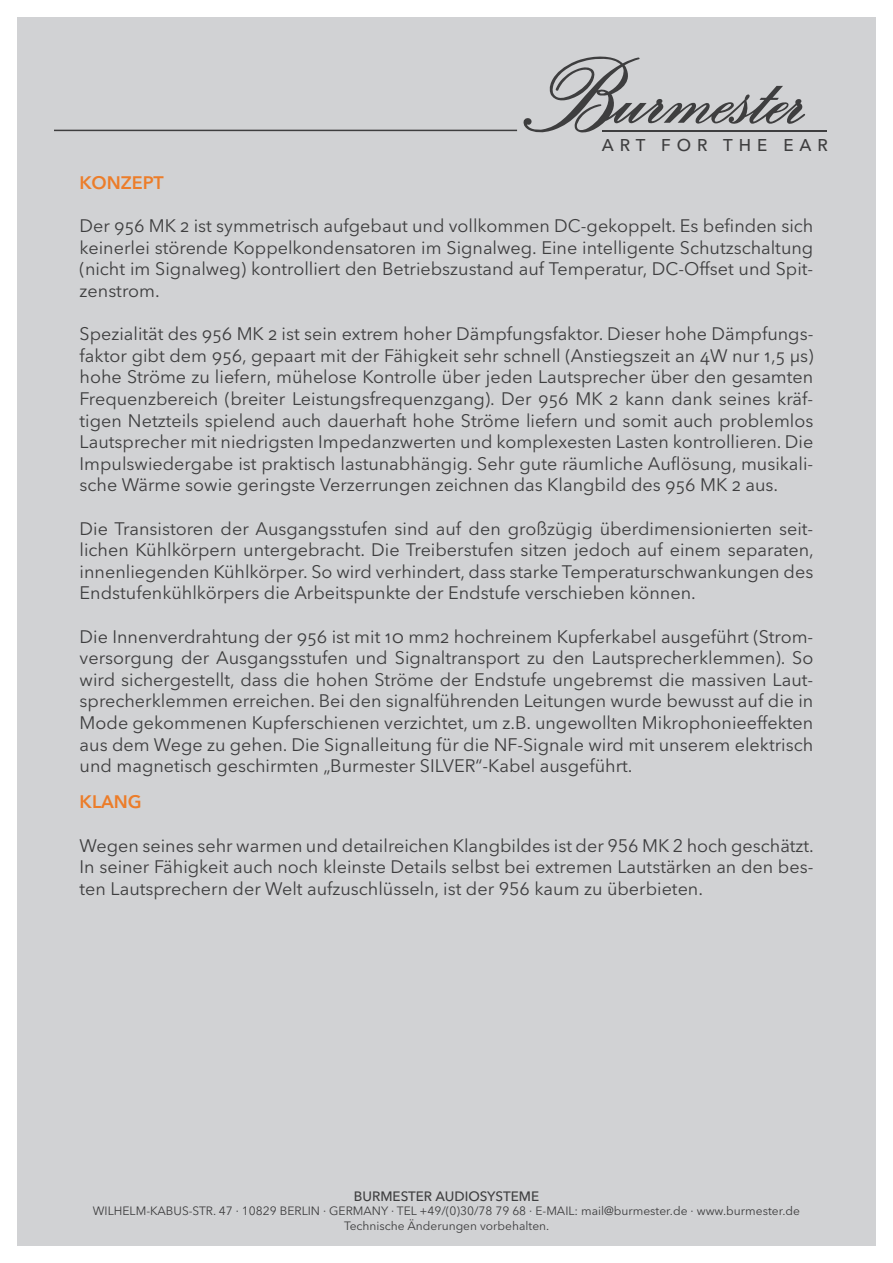
<style>
.page{position:relative;width:893px;height:1263px;background:#fff}
.page>*{position:absolute;margin:0;border:0;box-sizing:border-box;transform-origin:0 0}
.t1{font:18px/21.6px "Avenir Next LT Pro";color:#3e3e3f;text-align:justify}
.t2{font:600 18px "Avenir Next LT Pro";color:#ec7d2a}
.t3{font:500 16.95px "Avenir Next LT Pro";letter-spacing:.35em;color:#3e3e3f}
.t4{font:500 13.5px "Avenir Next LT Pro";color:#3e3e3f}
.t5{font:12px/14.4px "Avenir Next LT Pro";color:#3e3e3f;text-align:center}
</style>
<div class="page">
<div style="left:17px;top:17px;width:859px;height:1229px;background:#d1d2d4"></div>
<hr style="left:603px;top:130px;width:224px;height:1px;background:#3e3e3f">
<svg style="left:523px;top:56px;width:282px;height:77px"></svg>
<hr style="left:54px;top:130px;width:463px;height:1px;background:#3e3e3f">
<p class="t3" style="left:602px;top:134px;width:228px">ART FOR THE EAR</p>
<p class="t2" style="left:80px;top:172px;width:86px">KONZEPT</p>
<p class="t1" style="left:80px;top:215px;width:735px">Der 956 MK 2 ist symmetrisch aufgebaut und vollkommen DC-gekoppelt. Es befinden sich keinerlei störende Koppelkondensatoren im Signalweg. Eine intelligente Schutzschaltung (nicht im Signalweg) kontrolliert den Betriebszustand auf Temperatur, DC-Offset und Spit&shy;zenstrom.</p>
<p class="t1" style="left:80px;top:323px;width:735px">Spezialität des 956 MK 2 ist sein extrem hoher Dämpfungsfaktor. Dieser hohe Dämpfungs&shy;faktor gibt dem 956, gepaart mit der Fähigkeit sehr schnell (Anstiegszeit an 4W nur 1,5 μs) hohe Ströme zu liefern, mühelose Kontrolle über jeden Lautsprecher über den gesamten Frequenzbereich (breiter Leistungsfrequenzgang). Der 956 MK 2 kann dank seines kräf&shy;tigen Netzteils spielend auch dauerhaft hohe Ströme liefern und somit auch problemlos Lautsprecher mit niedrigsten Impedanzwerten und komplexesten Lasten kontrollieren. Die Impulswiedergabe ist praktisch lastunabhängig. Sehr gute räumliche Auflösung, musikali&shy;sche Wärme sowie geringste Verzerrungen zeichnen das Klangbild des 956 MK 2 aus.</p>
<p class="t1" style="left:80px;top:517px;width:736px">Die Transistoren der Ausgangsstufen sind auf den großzügig überdimensionierten seit&shy;lichen Kühlkörpern untergebracht. Die Treiberstufen sitzen jedoch auf einem separaten, innenliegenden Kühlkörper. So wird verhindert, dass starke Temperaturschwankungen des Endstufenkühlkörpers die Arbeitspunkte der Endstufe verschieben können.</p>
<p class="t1" style="left:80px;top:625px;width:735px">Die Innenverdrahtung der 956 ist mit 10 mm2 hochreinem Kupferkabel ausgeführt (Strom&shy;versorgung der Ausgangsstufen und Signaltransport zu den Lautsprecherklemmen). So wird sichergestellt, dass die hohen Ströme der Endstufe ungebremst die massiven Laut&shy;sprecherklemmen erreichen. Bei den signalführenden Leitungen wurde bewusst auf die in Mode gekommenen Kupferschienen verzichtet, um z.B. ungewollten Mikrophonieeffekten aus dem Wege zu gehen. Die Signalleitung für die NF-Signale wird mit unserem elektrisch und magnetisch geschirmten „Burmester SILVER“-Kabel ausgeführt.</p>
<p class="t2" style="left:80px;top:791px;width:64px">KLANG</p>
<p class="t1" style="left:80px;top:834px;width:736px">Wegen seines sehr warmen und detailreichen Klangbildes ist der 956 MK 2 hoch geschätzt.<br>In seiner Fähigkeit auch noch kleinste Details selbst bei extremen Lautstärken an den bes&shy;ten Lautsprechern der Welt aufzuschlüsseln, ist der 956 kaum zu überbieten.</p>
<p class="t4" style="left:354px;top:1188px;width:152px">BURMESTER AU DIOSYSTEME</p>
<p class="t5" style="left:93px;top:1204px;width:709px">WILHELM-KABUS-STR. 47 · 10829 BERLIN · GERMANY · TEL +49/(0)30/78 79 68 · E-MAIL: mail@burmester.de · www.burmester.de<br>Technische Änderungen vorbehalten.</p>
</div>
